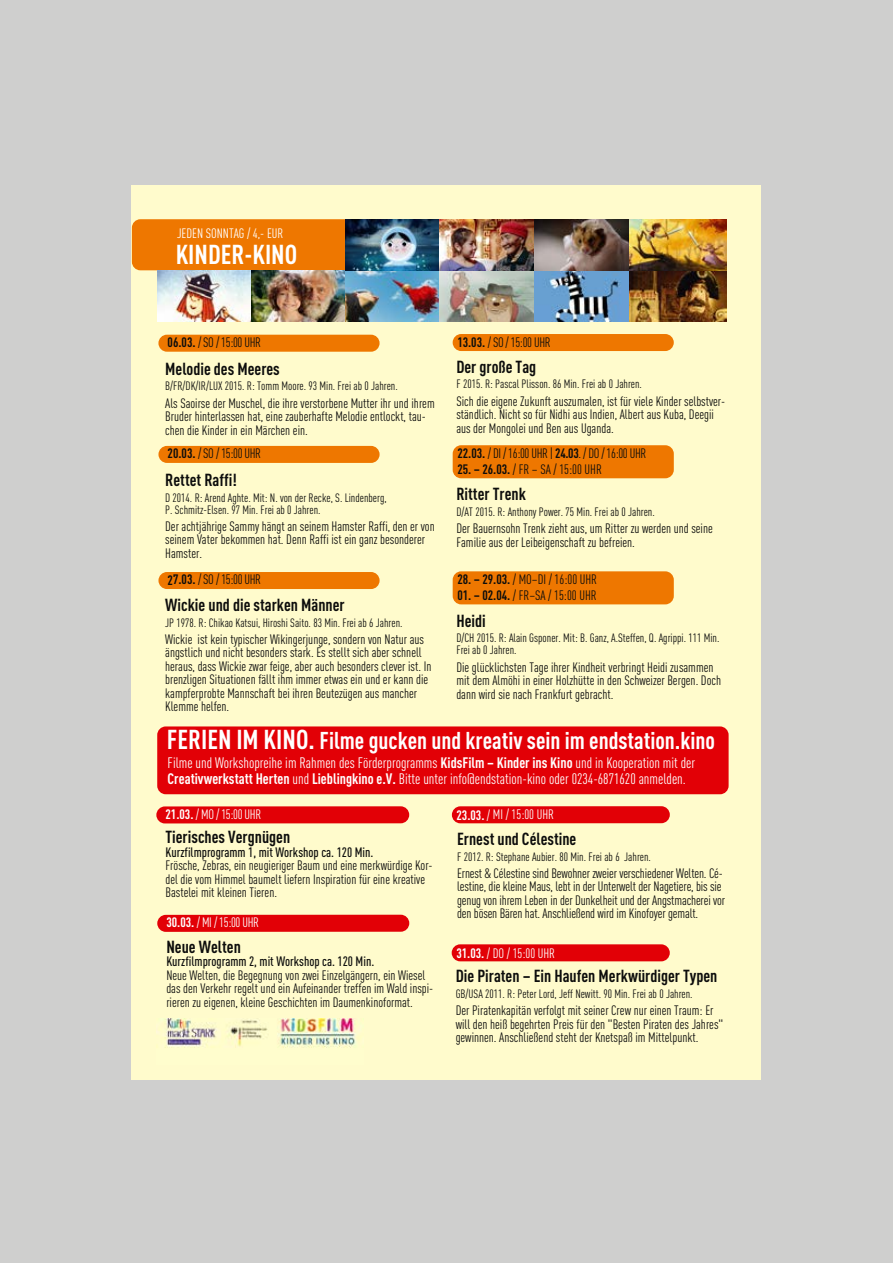
<style>
.page{position:relative;width:893px;height:1263px;background:#cfcfce}
.page>*{position:absolute;margin:0;border:0;box-sizing:border-box;transform-origin:0 0}
.t1{font:700 27px "DIN Cond";color:#fff}
.t2{font:700 24px "DIN Cond";color:#fff}
.t3{font:700 17.25px "DIN Cond";color:#0d0d0c}
.t4{font:15px/16.5px "DIN Cond";color:#fff}
.t5{font:13.5px/13.5px "DIN Cond";color:#0d0d0c}
.t6{font:13.5px "DIN Cond";color:#fff}
.t7{font:500 13.5px "DIN Cond";color:#0d0d0c}
.t8{font:13.5px "DIN Cond";letter-spacing:-.025em;color:#0d0d0c}
.t9{font:12px/12px "DIN Cond";color:#0d0d0c}
.s1{font-weight:700}
.s2{font-size:27px}
</style>
<div class="page">
<div style="left:131px;top:185px;width:629px;height:895px;background:#fffbcc"></div>
<div style="left:158px;top:335px;width:222px;height:17px;background:#e70;border-radius:9px"></div>
<div style="left:132px;top:219px;width:224px;height:51px;background:#e70;border-radius:9px"></div>
<div style="left:157px;top:726px;width:572px;height:68px;background:#e20006;border-radius:9px"></div>
<img style="left:157px;top:270px;width:94px;height:51px">
<img style="left:251px;top:270px;width:94px;height:51px">
<img style="left:345px;top:270px;width:285px;height:52px">
<img style="left:439px;top:271px;width:96px;height:50px">
<img style="left:535px;top:271px;width:95px;height:50px">
<img style="left:630px;top:271px;width:96px;height:51px">
<img style="left:345px;top:219px;width:94px;height:51px">
<img style="left:439px;top:219px;width:191px;height:52px">
<img style="left:535px;top:219px;width:95px;height:51px">
<img style="left:630px;top:219px;width:96px;height:52px">
<div style="left:453px;top:334px;width:221px;height:17px;background:#e70;border-radius:9px"></div>
<div style="left:158px;top:446px;width:222px;height:17px;background:#e70;border-radius:9px"></div>
<div style="left:453px;top:445px;width:221px;height:33px;background:#e70;border-radius:9px"></div>
<div style="left:158px;top:572px;width:222px;height:17px;background:#e70;border-radius:9px"></div>
<div style="left:453px;top:571px;width:221px;height:33px;background:#e70;border-radius:9px"></div>
<svg style="left:156px;top:806px;width:253px;height:17px"></svg>
<div style="left:452px;top:806px;width:218px;height:17px;background:#e20006;border-radius:9px"></div>
<div style="left:157px;top:915px;width:252px;height:17px;background:#e20006;border-radius:9px"></div>
<div style="left:452px;top:944px;width:218px;height:17px;background:#e20006;border-radius:9px"></div>
<img style="left:156px;top:1018px;width:200px;height:30px">
<p class="t6" style="left:177px;top:228px;width:108px">JEDEN SONNTAG / 4,- EUR</p>
<h1 class="t1" style="left:176px;top:245px;width:123px">KINDER-KINO</h1>
<p class="t6" style="left:192px;top:232px;width:114px">JEDEN SONNTAG / 3,50 EUR</p>
<p class="t5" style="left:168px;top:337px;width:95px"><span class="s1">06.03.</span> / SO / 15:00 UHR</p>
<p class="t3" style="left:165px;top:362px;width:116px">Melodie des Meeres</p>
<p class="t9" style="left:165px;top:381px;width:234px">B/FR/DK/IR/LUX 2015. R: Tomm Moore. 93 Min. Frei ab 0 Jahren.</p>
<p class="t5" style="left:165px;top:397px;width:271px">Als Saoirse der Muschel, die ihre verstorbene Mutter ihr und ihrem<br>Bruder hinterlassen hat, eine zauberhafte Melodie entlockt, tau&shy;chen die Kinder in ein Märchen ein.</p>
<p class="t5" style="left:168px;top:448px;width:95px"><span class="s1">20.03.</span> / SO / 15:00 UHR</p>
<p class="t3" style="left:165px;top:473px;width:73px">Rettet Raffi!</p>
<p class="t9" style="left:165px;top:492px;width:223px">D 2014. R: Arend Aghte. Mit: N. von der Recke, S. Lindenberg,<br>P. Schmitz-Elsen. 97 Min. Frei ab 0 Jahren.</p>
<p class="t5" style="left:165px;top:521px;width:271px">Der achtjährige Sammy hängt an seinem Hamster Raffi, den er von seinem Vater bekommen hat. Denn Raffi ist ein ganz besonderer<br>Hamster.</p>
<p class="t5" style="left:168px;top:574px;width:95px"><span class="s1">27.03.</span> / SO / 15:00 UHR</p>
<p class="t3" style="left:165px;top:599px;width:181px">Wickie und die starken Männer</p>
<p class="t9" style="left:165px;top:618px;width:239px">JP 1978. R: Chikao Katsui, Hiroshi Saito. 83 Min. Frei ab 6 Jahren.</p>
<p class="t5" style="left:165px;top:634px;width:268px">Wickie ist kein typischer Wikingerjunge, sondern von Natur aus ängstlich und nicht besonders stark. Es stellt sich aber schnell heraus, dass Wickie zwar feige, aber auch besonders clever ist. In brenzligen Situationen fällt ihm immer etwas ein und er kann die kampf er probte Mannschaft bei ihren Beutezügen aus mancher Klemme helfen.</p>
<p class="t5" style="left:457px;top:336px;width:95px"><span class="s1">13.03.</span> / SO / 15:00 UHR</p>
<p class="t3" style="left:456px;top:360px;width:81px">Der große Tag</p>
<p class="t9" style="left:456px;top:379px;width:187px">F 2015. R: Pascal Plisson. 86 Min. Frei ab 0 Jahren.</p>
<p class="t5" style="left:456px;top:395px;width:270px">Sich die eigene Zukunft auszumalen, ist für viele Kinder selbstver&shy;ständlich. Nicht so für Nidhi aus Indien, Albert aus Kuba, Deegii aus der Mongolei und Ben aus Uganda.</p>
<p class="t8" style="left:457px;top:448px;width:191px"><span class="s1">22.03.</span> / DI / 16:00 UHR | <span class="s1">24.03</span>. / DO / 16:00 UHR</p>
<p class="t5" style="left:457px;top:464px;width:146px"><span class="s1">25. – 26.03.</span> / FR – SA / 15:00 UHR</p>
<p class="t3" style="left:456px;top:488px;width:71px">Ritter Trenk</p>
<p class="t9" style="left:456px;top:507px;width:200px">D/AT 2015. R: Anthony Power. 75 Min. Frei ab 0 Jahren.</p>
<p class="t5" style="left:456px;top:523px;width:258px">Der Bauernsohn Trenk zieht aus, um Ritter zu werden und seine<br>Familie aus der Leibeigenschaft zu befreien.</p>
<p class="t5" style="left:457px;top:574px;width:141px"><span class="s1">28. – 29.03.</span> / MO–DI / 16:00 UHR</p>
<p class="t5" style="left:457px;top:590px;width:141px"><span class="s1">01. – 02.04.</span> / FR–SA / 15:00 UHR</p>
<p class="t3" style="left:456px;top:614px;width:31px">Heidi</p>
<p class="t9" style="left:456px;top:633px;width:265px">D/CH 2015. R: Alain Gsponer. Mit: B. Ganz, A.Steffen, Q. Agrippi. 111 Min.<br>Frei ab 0 Jahren.</p>
<p class="t5" style="left:456px;top:661px;width:266px">Die glücklichsten Tage ihrer Kindheit verbringt Heidi zusammen mit dem Almöhi in einer Holzhütte in den Schweizer Bergen. Doch dann wird sie nach Frankfurt gebracht.</p>
<h2 class="t2" style="left:167px;top:732px;width:550px"><span class="s2">FERIEN IM KINO.</span> Filme gucken und kreativ sein im endstation.kino</h2>
<p class="t4" style="left:168px;top:756px;width:529px">Filme und Workshopreihe im Rahmen des Förderprogramms <span class="s1">KidsFilm – Kinder ins Kino</span> und in Kooperation mit der<br><span class="s1">Creativwerkstatt Herten</span> und <span class="s1">Lieblingkino e.V.</span> Bitte unter info@endstation-kino oder 0234-6871620 anmelden.</p>
<p class="t6" style="left:166px;top:809px;width:97px"><span class="s1">21.03.</span> / MO / 15:00 UHR</p>
<p class="t3" style="left:165px;top:831px;width:126px">Tierisches Vergnügen</p>
<p class="t7" style="left:165px;top:847px;width:209px">Kurzfilmprogramm 1, mit Workshop ca. 120 Min.</p>
<p class="t5" style="left:165px;top:860px;width:269px">Frösche, Zebras, ein neugieriger Baum und eine merkwürdige Kor&shy;del die vom Himmel baumelt liefern Inspiration für eine kreative<br>Bastelei mit kleinen Tieren.</p>
<p class="t6" style="left:166px;top:918px;width:94px"><span class="s1">30.03.</span> / MI / 15:00 UHR</p>
<p class="t3" style="left:166px;top:940px;width:76px">Neue Welten</p>
<p class="t7" style="left:166px;top:956px;width:209px">Kurzfilmprogramm 2, mit Workshop ca. 120 Min.</p>
<p class="t5" style="left:166px;top:969px;width:269px">Neue Welten, die Begegnung von zwei Einzelgängern, ein Wiesel das den Verkehr regelt und ein Aufeinander treffen im Wald inspi&shy;rieren zu eigenen, kleine Geschichten im Daumenkinoformat.</p>
<p class="t6" style="left:457px;top:810px;width:99px"><span class="s1">23.03.</span> / MI / 15:00 UHR</p>
<p class="t3" style="left:457px;top:833px;width:121px">Ernest und Célestine</p>
<p class="t9" style="left:457px;top:851px;width:195px">F 2012. R: Stephane Aubier. 80 Min. Frei ab 6 Jahren.</p>
<p class="t5" style="left:457px;top:868px;width:269px">Ernest &amp; Célestine sind Bewohner zweier verschiedener Welten. Cé&shy;lestine, die kleine Maus, lebt in der Unterwelt der Nagetiere, bis sie genug von ihrem Leben in der Dunkelheit und der Angstmacherei vor den bösen Bären hat. Anschließend wird im Kinofoyer gemalt.</p>
<p class="t6" style="left:456px;top:948px;width:100px"><span class="s1">31.03.</span> / DO / 15:00 UHR</p>
<p class="t3" style="left:456px;top:970px;width:263px">Die Piraten – Ein Haufen Merkwürdiger Typen</p>
<p class="t9" style="left:456px;top:989px;width:238px">GB/USA 2011. R: Peter Lord, Jeff Newitt. 90 Min. Frei ab 0 Jahren.</p>
<p class="t5" style="left:456px;top:1005px;width:269px">Der Piratenkapitän verfolgt mit seiner Crew nur einen Traum: Er will den heiß begehrten Preis für den "Besten Piraten des Jahres" gewinnen. Anschließend steht der Knetspaß im Mittelpunkt.</p>
</div>
